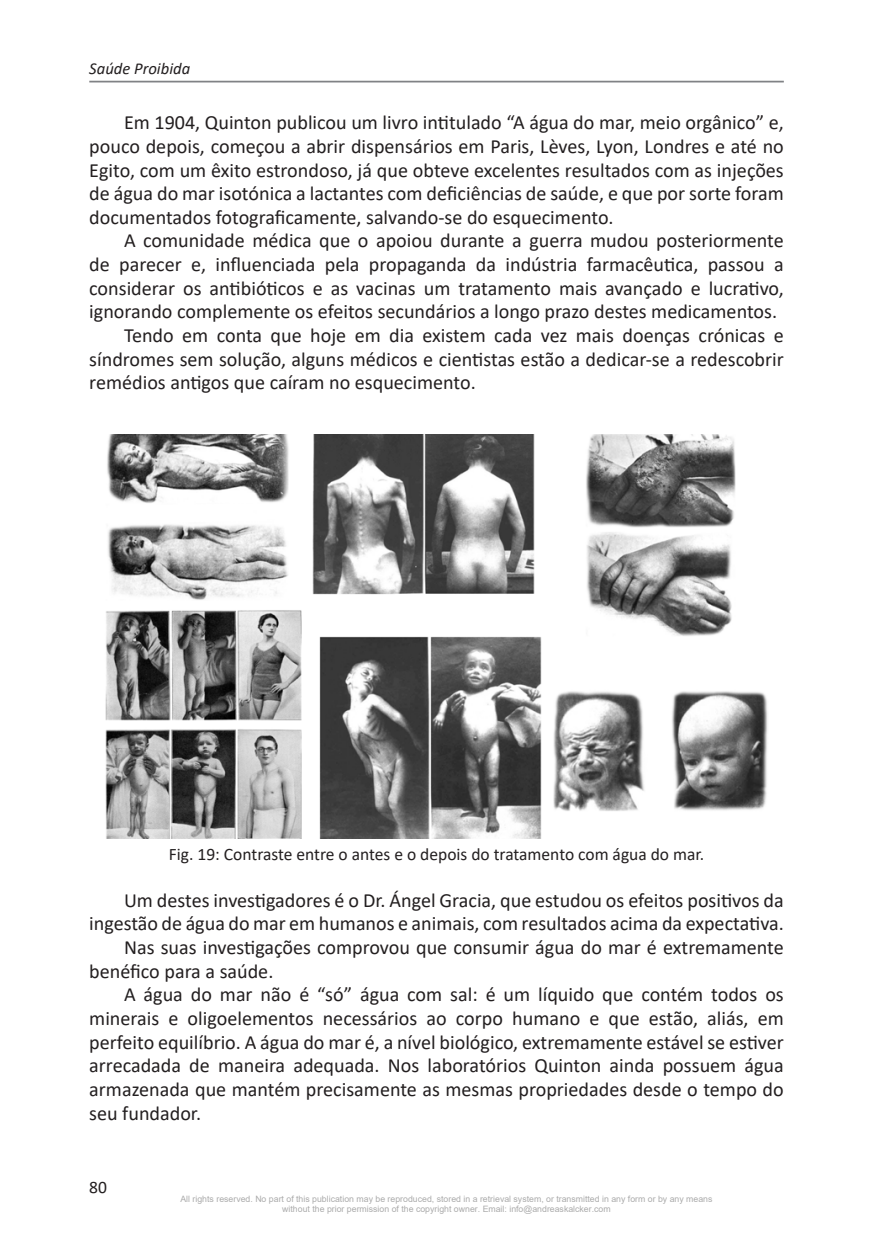
<style>
.page{position:relative;width:893px;height:1241px;background:#fff}
.page>*{position:absolute;margin:0;border:0;box-sizing:border-box;transform-origin:0 0}
.t1{font:20.12px/23.6px "Calibri";color:#231f20;text-align:justify}
.t2{font:17.5px "Calibri";color:#231f20}
.t3{font:italic 16.62px "Calibri";color:#231f20}
.t4{font:8.75px/10.5px "Arial";color:#ababab;text-align:center}
</style>
<div class="page">
<hr style="left:89px;top:81px;width:695px;height:1px;background:#808285">
<img style="left:105px;top:434px;width:663px;height:404px">
<p class="t3" style="left:89px;top:57px;width:102px">Saúde Proibida</p>
<p class="t1" style="left:89px;top:110px;width:696px;text-indent:35px">Em 1904, Quinton publicou um livro intitulado “A água do mar, meio orgânico” e, pouco depois, começou a abrir dispensários em Paris, Lèves, Lyon, Londres e até no Egito, com um êxito estrondoso, já que obteve excelentes resultados com as injeções de água do mar isotónica a lactantes com deficiências de saúde, e que por sorte foram documentados fotograficamente, salvando-se do esquecimento.</p>
<p class="t1" style="left:89px;top:228px;width:696px;text-indent:35px">A comunidade médica que o apoiou durante a guerra mudou posteriormente de parecer e, influenciada pela propaganda da indústria farmacêutica, passou a considerar os antibióticos e as vacinas um tratamento mais avançado e lucrativo, ignorando complemente os efeitos secundários a longo prazo destes medicamentos.</p>
<p class="t1" style="left:89px;top:323px;width:696px;text-indent:35px">Tendo em conta que hoje em dia existem cada vez mais doenças crónicas e síndromes sem solução, alguns médicos e cientistas estão a dedicar-se a redescobrir remédios antigos que caíram no esquecimento.</p>
<p class="t2" style="left:169px;top:841px;width:537px">Fig. 19: Contraste entre o antes e o depois do tratamento com água do mar.</p>
<p class="t1" style="left:89px;top:887px;width:696px;text-align:right">Um destes investigadores é o Dr. Ángel Gracia, que estudou os efeitos positivos da ingestão de água do mar em humanos e animais, com resultados acima da expectativa.</p>
<p class="t1" style="left:89px;top:934px;width:696px;text-indent:35px">Nas suas investigações comprovou que consumir água do mar é extremamente benéfico para a saúde.</p>
<p class="t1" style="left:89px;top:982px;width:696px;text-indent:35px">A água do mar não é “só” água com sal: é um líquido que contém todos os minerais e oligoelementos necessários ao corpo humano e que estão, aliás, em perfeito equilíbrio. A água do mar é, a nível biológico, extremamente estável se estiver arrecadada de maneira adequada. Nos laboratórios Quinton ainda possuem água armazenada que mantém precisamente as mesmas propriedades desde o tempo do seu fundador.</p>
<p class="t2" style="left:89px;top:1174px;width:19px">80</p>
<p class="t4" style="left:180px;top:1192px;width:534px">All rights reserved. No part of this publication may be reproduced, stored in a retrieval system, or transmitted in any form or by any means without the prior permission of the copyright owner. Email: info@andreaskalcker.com</p>
</div>
